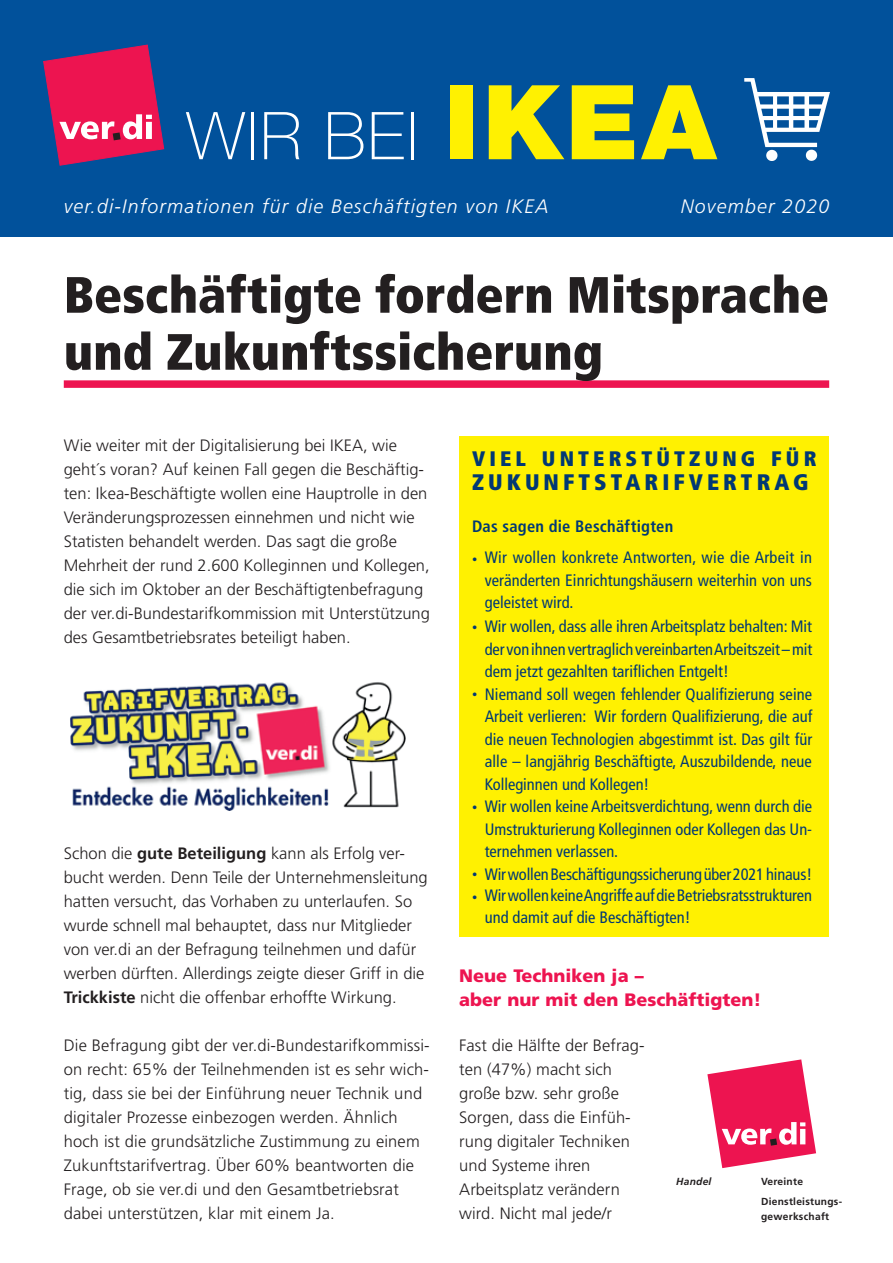
<style>
.page{position:relative;width:893px;height:1263px;background:#fff}
.page>*{position:absolute;margin:0;border:0;box-sizing:border-box;transform-origin:0 0}
.t1{font:100 66px "Helvetica Neue";letter-spacing:.03em;color:#fff}
.Head01{font:900 condensed 51px/57px "Frutiger";color:#231f20}
.Infozeile{font:900 condensed 22.5px "Frutiger";letter-spacing:.18em;color:#013874}
.Infozeile-2{font:900 condensed 21px "Frutiger";letter-spacing:.195em;color:#013874}
.t2{font:italic 300 19.5px "Frutiger";letter-spacing:.06em;color:#fff}
.ZÜ{font:900 18px/24px "Frutiger";color:#ed1450}
.Text01{font:300 16.5px/24px "Frutiger";color:#231f20}
.InfoZeile_neg{font:condensed 16.5px/22.5px "Frutiger";color:#013874;text-align:justify}
.InfoZeile_neg-2{font:700 condensed 16.5px "Frutiger";letter-spacing:.015em;color:#013874}
.t3{font:700 10.2px/15.5px "Frutiger";letter-spacing:.025em;color:#231f20}
.t4{font:italic 700 10.2px "Frutiger";letter-spacing:.025em;color:#231f20}
.s1{font-weight:900;font-size:103.5px;color:#fff101}
.s2{font-weight:700}
.s3{font-size:10.5px}
</style>
<div class="page">
<svg style="left:707px;top:1059px;width:109px;height:109px"></svg>
<div style="left:64px;top:380px;width:765px;height:8px;background:#ed1450"></div>
<div style="left:0;top:0;width:893px;height:236px;background:#01519b"></div>
<img style="left:744px;top:78px;width:85px;height:83px">
<svg style="left:43px;top:45px;width:121px;height:120px"></svg>
<img style="left:70px;top:682px;width:336px;height:128px">
<div style="left:459px;top:436px;width:370px;height:501px;background:#fff101"></div>
<p class="t1" style="left:186px;top:99px;width:532px">WIR BEI <span class="s1">IKEA</span></p>
<p class="t2" style="left:64px;top:196px;width:486px">ver.di-Informationen für die Beschäftigten von IKEA</p>
<p class="t2" style="left:681px;top:196px;width:150px">November 2020</p>
<p class="Head01" style="left:64px;top:266px;width:767px">Beschäftigte fordern Mitsprache und Zukunftssicherung</p>
<p class="Text01" style="left:64px;top:433px;width:368px">Wie weiter mit der Digitalisierung bei IKEA, wie geht´s voran? Auf keinen Fall gegen die Beschäftig&shy;ten: Ikea-Beschäftigte wollen eine Hauptrolle in den Veränderungsprozessen einnehmen und nicht wie Statisten behandelt werden. Das sagt die große Mehrheit der rund 2.600 Kolleginnen und Kollegen, die sich im Oktober an der Beschäftigtenbefragung der ver.di-Bundestarifkommission mit Unterstützung des Gesamtbetriebsrates beteiligt haben.</p>
<p class="Text01" style="left:64px;top:841px;width:366px">Schon die <span class="s2">gute Beteiligung</span> kann als Erfolg ver&shy;bucht werden. Denn Teile der Unternehmensleitung hatten versucht, das Vorhaben zu unterlaufen. So wurde schnell mal behauptet, dass nur Mitglieder von ver.di an der Befragung teilnehmen und dafür werben dürften. Allerdings zeigte dieser Griff in die <span class="s2">Trickkiste</span> nicht die offenbar erhoffte Wirkung.</p>
<p class="Text01" style="left:64px;top:1033px;width:367px">Die Befragung gibt der ver.di-Bundestarifkommissi&shy;on recht: 65% der Teilnehmenden ist es sehr wich&shy;tig, dass sie bei der Einführung neuer Technik und digitaler Prozesse einbezogen werden. Ähnlich hoch ist die grundsätzliche Zustimmung zu einem Zukunftstarifvertrag. Über 60% beantworten die Frage, ob sie ver.di und den Gesamtbetriebsrat dabei unterstützen, klar mit einem Ja.</p>
<p class="Infozeile-2" style="left:472px;top:446px;width:346px">VIEL UNTERSTÜTZUNG FÜR</p>
<p class="Infozeile" style="left:472px;top:468px;width:338px">ZUKUNFTSTARIFVERTRAG</p>
<p class="InfoZeile_neg-2" style="left:472px;top:517px;width:203px">Das sagen die Beschäftigten</p>
<p class="InfoZeile_neg" style="left:485px;top:546px;width:329px;text-indent:-13px"><span class="s3">•</span> Wir wollen konkrete Antworten, wie die Arbeit in veränderten Einrichtungshäusern weiterhin von uns geleistet wird.</p>
<p class="InfoZeile_neg" style="left:485px;top:615px;width:329px;text-indent:-13px"><span class="s3">•</span> Wir wollen, dass alle ihren Arbeitsplatz behalten: Mit der von ihnen vertraglich vereinbarten Arbeitszeit – mit dem jetzt gezahlten tariflichen Entgelt!</p>
<p class="InfoZeile_neg" style="left:485px;top:683px;width:329px;text-indent:-13px"><span class="s3">•</span> Niemand soll wegen fehlender Qualifizierung seine Arbeit verlieren: Wir fordern Qualifizierung, die auf die neuen Technologien abgestimmt ist. Das gilt für alle – langjährig Beschäftigte, Auszubildende, neue Kolleginnen und Kollegen!</p>
<p class="InfoZeile_neg" style="left:485px;top:795px;width:329px;text-indent:-13px"><span class="s3">•</span> Wir wollen keine Arbeitsverdichtung, wenn durch die Umstrukturierung Kolleginnen oder Kollegen das Un&shy;ternehmen verlassen.</p>
<p class="InfoZeile_neg" style="left:472px;top:863px;width:342px"><span class="s3">•</span> Wir wollen Beschäftigungssicherung über 2021hinaus!</p>
<p class="InfoZeile_neg" style="left:485px;top:884px;width:329px;text-indent:-13px"><span class="s3">•</span> Wir wollen keine Angriffe auf die Betriebsratsstrukturen und damit auf die Beschäftigten!</p>
<p class="ZÜ" style="left:459px;top:963px;width:304px">Neue Techniken ja –<br>aber nur mit den Beschäftigten!</p>
<p class="Text01" style="left:459px;top:1033px;width:187px">Fast die Hälfte der Befrag&shy;ten (47%) macht sich große bzw. sehr große<br>Sorgen, dass die Einfüh&shy;rung digitaler Techniken und Systeme ihren<br>Arbeitsplatz verändern wird. Nicht mal jede/r</p>
<p class="t4" style="left:676px;top:1176px;width:37px">Handel</p>
<p class="t3" style="left:761px;top:1174px;width:43px">Vereinte</p>
<p class="t3" style="left:761px;top:1193px;width:83px">Dienstleistungs&shy;gewerkschaft</p>
</div>
